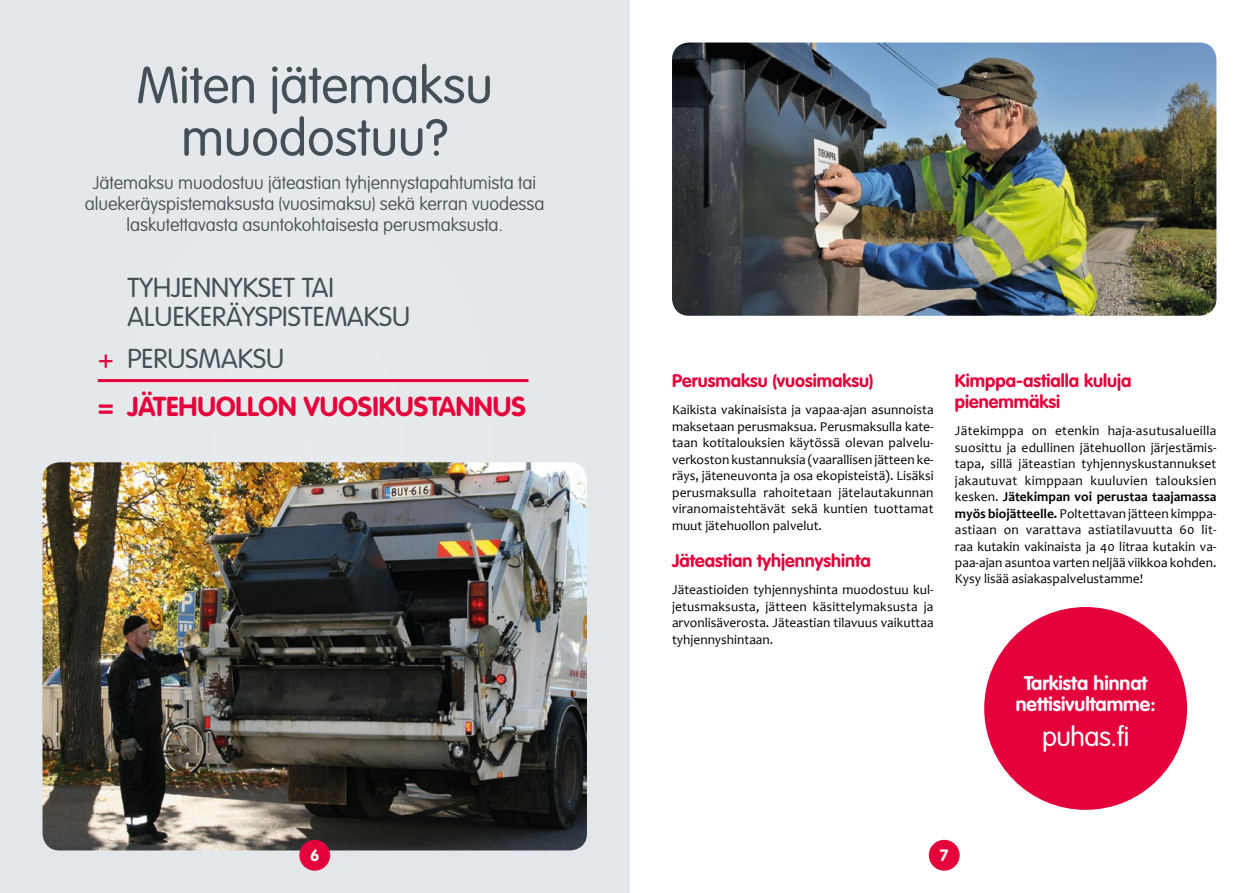
<style>
.page{position:relative;width:1259px;height:893px;background:#fff}
.page>*{position:absolute;margin:0;border:0;box-sizing:border-box;transform-origin:0 0}
.t1{font:300 51px/52.5px "VAG Rounded Std";color:#445055;text-align:center}
.t2{font:700 27px/48px "VAG Rounded Std";color:#e4003a}
.t3{font:300 27px/28.5px "VAG Rounded Std";color:#445055}
.t4{font:300 27px "VAG Rounded Std";letter-spacing:-.02em;color:#fff}
.t5{font:700 19.5px/21px "VAG Rounded Std";color:#fff;text-align:center}
.t6{font:100 18px/21px "VAG Rounded Std";color:#445055;text-align:center}
.t7{font:700 18px/21px "VAG Rounded Std";color:#e4003a}
.t8{font:700 16.2px "VAG Rounded Std";color:#fff}
.t9{font:13.5px/16.5px "Candara";color:#000;text-align:justify}
.s1{font-weight:300}
.s2{font-weight:300;color:#445055}
.s3{font-weight:700}
</style>
<div class="page">
<div style="left:0;top:0;width:629px;height:893px;background:#e2e6e9"></div>
<img style="left:43px;top:462px;width:544px;height:388px">
<img style="left:672px;top:43px;width:544px;height:273px">
<div style="left:984px;top:607px;width:203px;height:203px;background:#e4003a;border-radius:50%"></div>
<div style="left:929px;top:840px;width:30px;height:31px;background:#e4003a;border-radius:50%"></div>
<div style="left:299px;top:840px;width:31px;height:31px;background:#e4003a;border-radius:50%"></div>
<hr style="left:98px;top:379px;width:430px;height:3px;background:#e4003a">
<h1 class="t1" style="left:137px;top:61px;width:358px">Miten jätemaksu muodostuu?</h1>
<h3 class="t6" style="left:85px;top:173px;width:461px">Jätemaksu muodostuu jäteastian tyhjennystapahtumista tai aluekeräyspistemaksusta (vuosimaksu) sekä kerran vuodessa laskutettavasta asuntokohtaisesta perusmaksusta.</h3>
<h2 class="t3" style="left:128px;top:274px;width:284px">TYHJENNYKSET TAI<br>ALUEKERÄYSPISTEMAKSU</h2>
<h2 class="t2" style="left:98px;top:335px;width:429px"><span class="s1">+</span> <span class="s2">PERUSMAKSU<br></span>= JÄTEHUOLLON VUOSIKUSTANNUS</h2>
<h3 class="t7" style="left:672px;top:371px;width:203px">Perusmaksu (vuosimaksu)</h3>
<p class="t9" style="left:672px;top:401px;width:263px">Kaikista vakinaisista ja vapaa-ajan asunnoista maksetaan perusmaksua. Perusmaksulla kate&shy;taan kotitalouksien käytössä olevan palvelu&shy;verkoston kustannuksia (vaarallisen jätteen ke&shy;räys, jäteneuvonta ja osa ekopisteistä). Lisäksi perusmaksulla rahoitetaan jätelautakunnan viranomaistehtävät sekä kuntien tuottamat muut jätehuollon palvelut.</p>
<h3 class="t7" style="left:672px;top:551px;width:200px">Jäteastian tyhjennyshinta</h3>
<p class="t9" style="left:672px;top:581px;width:263px">Jäteastioiden tyhjennyshinta muodostuu kul&shy;jetusmaksusta, jätteen käsittelymaksusta ja arvonlisäverosta. Jäteastian tilavuus vaikuttaa tyhjennyshintaan.</p>
<h3 class="t7" style="left:955px;top:371px;width:178px">Kimppa-astialla kuluja pienemmäksi</h3>
<p class="t9" style="left:955px;top:422px;width:263px">Jätekimppa on etenkin haja-asutusalueilla suosittu ja edullinen jätehuollon järjestämis&shy;tapa, sillä jäteastian tyhjennyskustannukset jakautuvat kimppaan kuuluvien talouksien kesken. <span class="s3">Jätekimpan voi perustaa taajamassa myös biojätteelle.</span> Poltettavan jätteen kimppa&shy;astiaan on varattava astiatilavuutta 60 lit&shy;raa kutakin vakinaista ja 40 litraa kutakin va&shy;paa-ajan asuntoa varten neljää viikkoa kohden.<br>Kysy lisää asiakaspalvelustamme!</p>
<h3 class="t5" style="left:1015px;top:674px;width:141px">Tarkista hinnat nettisivultamme:</h3>
<h2 class="t4" style="left:1042px;top:721px;width:89px">puhas.fi</h2>
<p class="t8" style="left:310px;top:846px;width:11px">6</p>
<p class="t8" style="left:940px;top:846px;width:10px">7</p>
</div>
